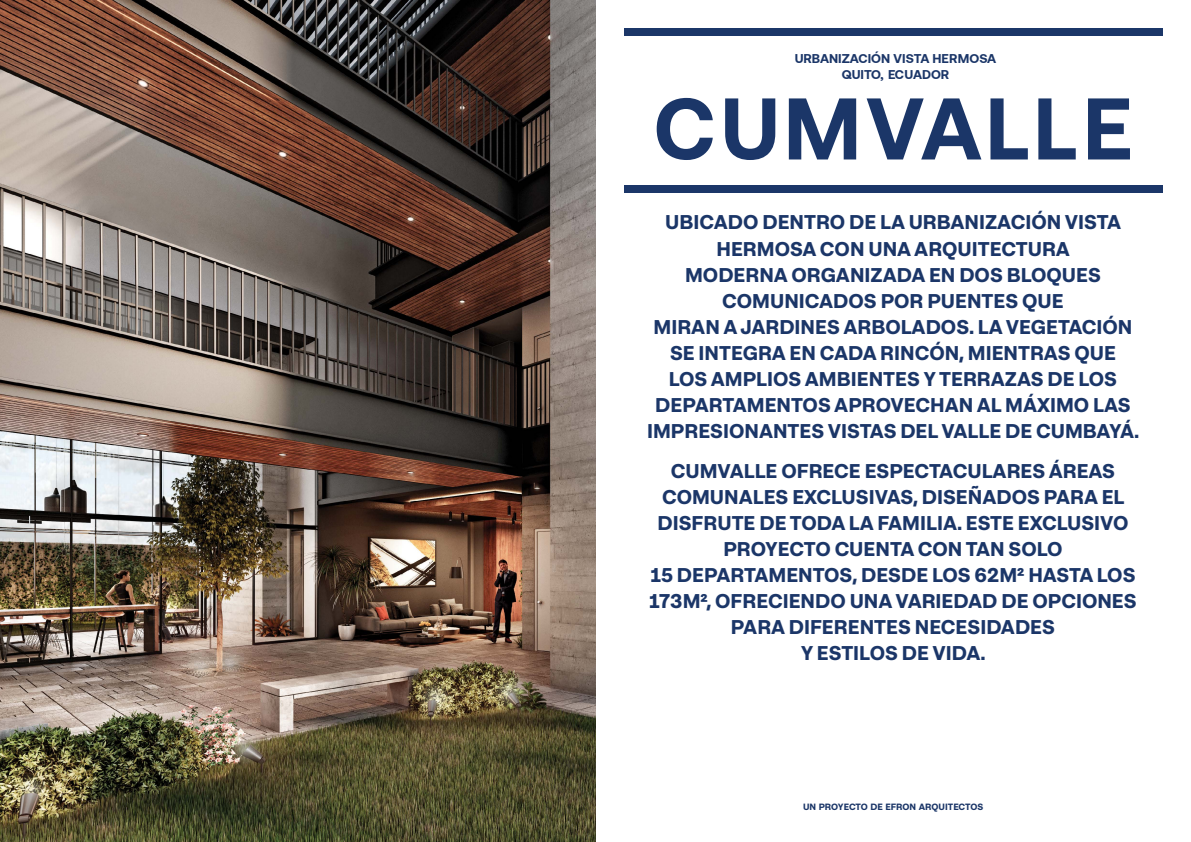
<style>
.page{position:relative;width:1191px;height:842px;background:#fff}
.page>*{position:absolute;margin:0;border:0;box-sizing:border-box;transform-origin:0 0}
.t1{font:700 87.2px "Aeonik";letter-spacing:.04em;color:#1b3668}
.t2{font:700 19.9px/26.1px "Approach";color:#1b3668;text-align:center}
.t3{font:700 13px/16px "Aeonik";color:#1b3668;text-align:center}
.t4{font:700 9.1px "Approach";color:#1b3668}
</style>
<div class="page">
<div style="left:624px;top:28px;width:538px;height:8px;background:#1b3668"></div>
<div style="left:624px;top:185px;width:538px;height:8px;background:#1b3668"></div>
<img style="left:0;top:0;width:595px;height:842px">
<p class="t3" style="left:794px;top:51px;width:203px">URBANIZACIÓN VISTA HERMOSA<br>QUITO, ECUADOR</p>
<h1 class="t1" style="left:654px;top:79px;width:480px">CUMVALLE</h1>
<p class="t2" style="left:647px;top:209px;width:494px">UBICADO DENTRO DE LA URBANIZACIÓN VISTA HERMOSA CON UNA ARQUITECTURA<br>MODERNA ORGANIZADA EN DOS BLOQUES COMUNICADOS POR PUENTES QUE<br>MIRAN A JARDINES ARBOLADOS. LA VEGETACIÓN SE INTEGRA EN CADA RINCÓN, MIENTRAS QUE<br>LOS AMPLIOS AMBIENTES Y TERRAZAS DE LOS DEPARTAMENTOS APROVECHAN AL MÁXIMO LAS IMPRESIONANTES VISTAS DEL VALLE DE CUMBAYÁ.</p>
<p class="t2" style="left:649px;top:457px;width:489px">CUMVALLE OFRECE ESPECTACULARES ÁREAS COMUNALES EXCLUSIVAS, DISEÑADOS PARA EL DISFRUTE DE TODA LA FAMILIA. ESTE EXCLUSIVO PROYECTO CUENTA CON TAN SOLO<br>15 DEPARTAMENTOS, DESDE LOS 62M2 HASTA LOS 173M2, OFRECIENDO UNA VARIEDAD DE OPCIONES PARA DIFERENTES NECESIDADES<br>Y ESTILOS DE VIDA.</p>
<p class="t4" style="left:803px;top:801px;width:182px">UN PROYECTO DE EFRON ARQUITECTOS</p>
</div>
